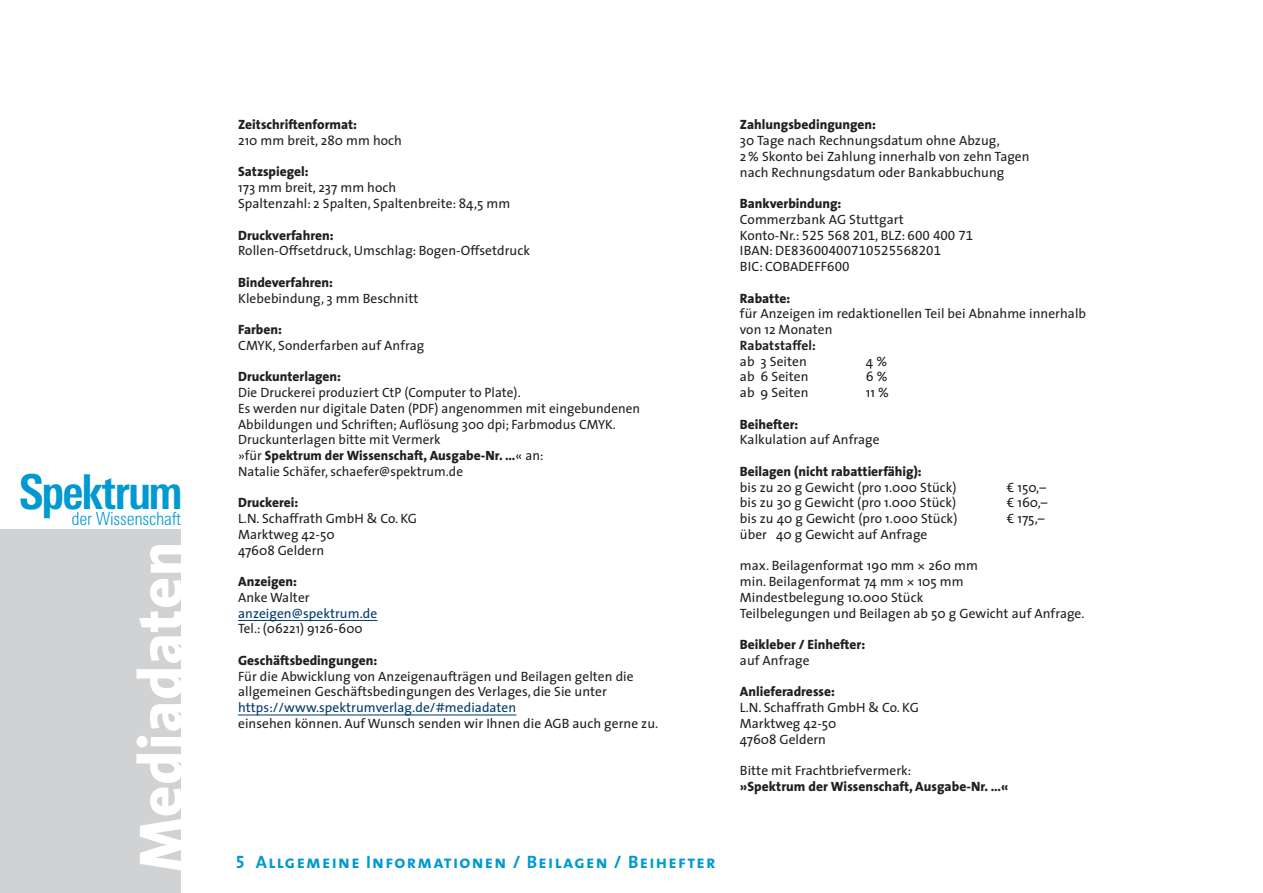
<style>
.page{position:relative;width:1263px;height:893px;background:#fff}
.page>*{position:absolute;margin:0;border:0;box-sizing:border-box;transform-origin:0 0}
.t1{font:800 61.5px "The Sans";letter-spacing:.01em;color:#fff}
.t2{font:700 condensed 48px "Univers Next Pro";letter-spacing:-.04em;color:#0099d1}
.t3{font:300 condensed 18.15px "Univers Next Pro";letter-spacing:-.015em;color:#0099d1}
.t4{font:18px "The Sans Bold Caps";letter-spacing:.07em;color:#0099d1}
.t5{font:13.5px/15.8px "The Sans";letter-spacing:.005em;color:#231f20}
.t6{font:800 13.5px "The Sans";color:#231f20}
.t7{font:13.5px "The Sans";letter-spacing:.005em;color:#003b6e}
.t8{font:13.5px/15.8px "The Sans Expert";letter-spacing:.005em;color:#231f20}
.t9{font:700 13.5px "The Sans";letter-spacing:.005em;color:#231f20}
.s1{font-weight:800}
.s2{font-family:"The Sans"}
.s3{font-family:"The Sans Expert"}
</style>
<div class="page">
<div style="left:0;top:529px;width:181px;height:364px;background:#d1d2d4"></div>
<hr style="left:238px;top:620px;width:139px;height:1px;background:#003b6e">
<hr style="left:238px;top:714px;width:278px;height:1px;background:#003b6e">
<h2 class="t2" style="left:19px;top:463px;width:165px">Spektrum</h2>
<h3 class="t3" style="left:72px;top:508px;width:111px">der Wissenschaft</h3>
<h1 class="t1" style="left:121px;top:872px;width:332px;rotate:-90deg">Mediadaten</h1>
<p class="t6" style="left:238px;top:116px;width:120px">Zeitschriftenformat:</p>
<p class="t5" style="left:238px;top:133px;width:165px">210 mm breit, 280 mm hoch</p>
<p class="t6" style="left:238px;top:163px;width:72px">Satzspiegel:</p>
<p class="t5" style="left:238px;top:180px;width:274px">173 mm breit, 237 mm hoch<br>Spaltenzahl: 2 Spalten, Spaltenbreite: 84,5 mm</p>
<p class="t6" style="left:238px;top:226px;width:97px">Druckverfahren:</p>
<p class="t5" style="left:238px;top:243px;width:293px">Rollen-Offsetdruck, Umschlag: Bogen-Offsetdruck</p>
<p class="t6" style="left:238px;top:274px;width:97px">Bindeverfahren:</p>
<p class="t5" style="left:238px;top:290px;width:182px">Klebebindung, 3 mm Beschnitt</p>
<p class="t6" style="left:238px;top:321px;width:45px">Farben:</p>
<p class="t5" style="left:238px;top:337px;width:188px">CMYK, Sonderfarben auf Anfrag</p>
<p class="t6" style="left:238px;top:368px;width:104px">Druckunterlagen:</p>
<p class="t5" style="left:238px;top:385px;width:404px">Die Druckerei produziert CtP (Computer to Plate).<br>Es werden nur digitale Daten (PDF) angenommen mit eingebundenen Abbildungen und Schriften; Auflösung 300 dpi; Farbmodus CMYK.<br>Druckunterlagen bitte mit Vermerk<br>»für <span class="s1">Spektrum der Wissenschaft, Ausgabe-Nr. …</span>« an:<br>Natalie Schäfer, schaefer@spektrum.de</p>
<p class="t6" style="left:238px;top:494px;width:62px">Druckerei:</p>
<p class="t5" style="left:238px;top:511px;width:181px">L.N. Schaffrath GmbH &amp; Co. KG<br>Marktweg 42-50<br>47608 Geldern</p>
<p class="t6" style="left:238px;top:573px;width:60px">Anzeigen:</p>
<p class="t5" style="left:238px;top:589px;width:73px">Anke Walter</p>
<p class="t7" style="left:238px;top:604px;width:141px">anzeigen@spektrum.de</p>
<p class="t5" style="left:238px;top:621px;width:126px">Tel.: (06221) 9126-600</p>
<p class="t6" style="left:238px;top:652px;width:141px">Geschäftsbedingungen:</p>
<p class="t5" style="left:238px;top:668px;width:397px">Für die Abwicklung von Anzeigenaufträgen und Beilagen gelten die allgemeinen Geschäftsbedingungen des Verlages, die Sie unter</p>
<p class="t7" style="left:238px;top:699px;width:280px">https://www.spektrumverlag.de/#mediadaten</p>
<p class="t5" style="left:238px;top:715px;width:422px">einsehen können. Auf Wunsch senden wir Ihnen die AGB auch gerne zu.</p>
<h3 class="t4" style="left:236px;top:851px;width:481px">5 Allgemeine Informationen / Beilagen / Beihefter</h3>
<p class="t6" style="left:740px;top:116px;width:138px">Zahlungsbedingungen:</p>
<p class="t5" style="left:740px;top:133px;width:291px">30 Tage nach Rechnungsdatum ohne Abzug,<br>2% Skonto bei Zahlung innerhalb von zehn Tagen nach Rechnungsdatum oder Bankabbuchung</p>
<p class="t6" style="left:740px;top:195px;width:103px">Bankverbindung:</p>
<p class="t5" style="left:740px;top:211px;width:165px">Commerzbank AG Stuttgart</p>
<p class="t8" style="left:740px;top:227px;width:235px"><span class="s2">Konto-Nr.:</span> 525 568 201<span class="s2">, BLZ:</span> 600 400 71<br><span class="s2">IBAN: DE</span>83600400710525568201</p>
<p class="t5" style="left:740px;top:259px;width:111px">BIC: COBADEFF<span class="s3">600</span></p>
<p class="t6" style="left:740px;top:289px;width:52px">Rabatte:</p>
<p class="t5" style="left:740px;top:306px;width:348px">für Anzeigen im redaktionellen Teil bei Abnahme innerhalb von 12 Monaten</p>
<p class="t9" style="left:740px;top:337px;width:77px">Rabatstaffel:</p>
<p class="t5" style="left:740px;top:353px;width:69px">ab 3 Seiten</p>
<p class="t5" style="left:866px;top:353px;width:23px">4 %</p>
<p class="t5" style="left:740px;top:369px;width:70px">ab 6 Seiten</p>
<p class="t5" style="left:866px;top:369px;width:23px">6 %</p>
<p class="t5" style="left:740px;top:385px;width:70px">ab 9 Seiten</p>
<p class="t5" style="left:866px;top:385px;width:25px">11 %</p>
<p class="t6" style="left:740px;top:415px;width:60px">Beihefter:</p>
<p class="t5" style="left:740px;top:432px;width:141px">Kalkulation auf Anfrage</p>
<p class="t6" style="left:740px;top:463px;width:183px">Beilagen (nicht rabattierfähig):</p>
<p class="t5" style="left:740px;top:479px;width:218px">bis zu 20 g Gewicht (pro 1.000 Stück)</p>
<p class="t5" style="left:1007px;top:479px;width:41px">€ 150,–</p>
<p class="t5" style="left:740px;top:495px;width:218px">bis zu 30 g Gewicht (pro 1.000 Stück)</p>
<p class="t5" style="left:1007px;top:495px;width:42px">€ 160,–</p>
<p class="t5" style="left:740px;top:511px;width:219px">bis zu 40 g Gewicht (pro 1.000 Stück)</p>
<p class="t5" style="left:1007px;top:511px;width:39px">€ 175,–</p>
<p class="t5" style="left:740px;top:526px;width:189px">über 40 g Gewicht auf Anfrage</p>
<p class="t5" style="left:740px;top:558px;width:346px">max. Beilagenformat 190 mm <span class="s3">*</span> 260 mm<br>min. Beilagenformat 74 mm <span class="s3">*</span> 105 mm<br>Mindestbelegung 10.000 Stück<br>Teilbelegungen und Beilagen ab 50 g Gewicht auf Anfrage.</p>
<p class="t6" style="left:740px;top:636px;width:127px">Beikleber / Einhefter:</p>
<p class="t5" style="left:740px;top:652px;width:71px">auf Anfrage</p>
<p class="t6" style="left:740px;top:683px;width:97px">Anlieferadresse:</p>
<p class="t5" style="left:740px;top:700px;width:181px">L.N. Schaffrath GmbH &amp; Co. KG<br>Marktweg 42-50<br>47608 Geldern</p>
<p class="t5" style="left:740px;top:763px;width:173px">Bitte mit Frachtbriefvermerk:</p>
<p class="t6" style="left:740px;top:778px;width:270px">»Spektrum der Wissenschaft, Ausgabe-Nr. …«</p>
</div>
